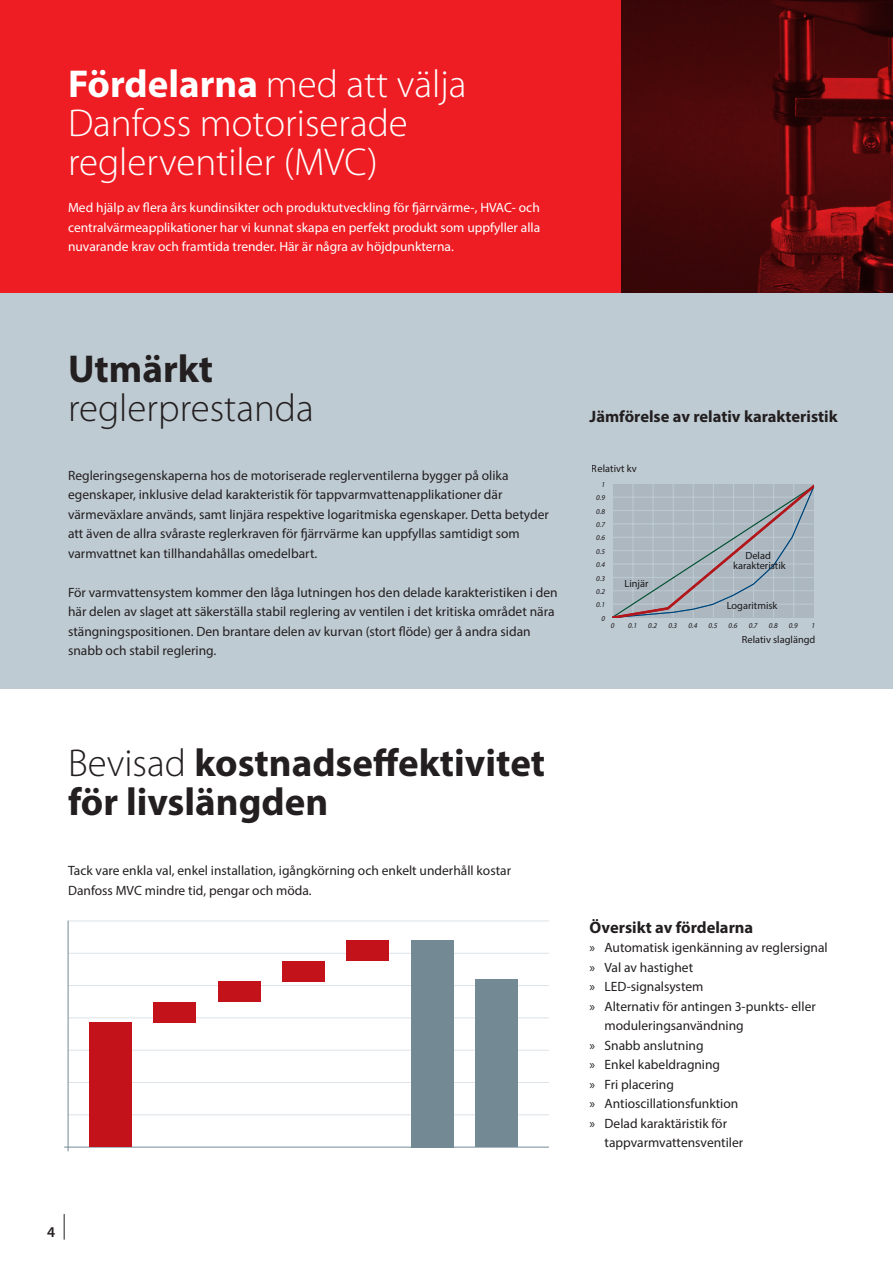
<style>
.page{position:relative;width:893px;height:1263px;background:#fff}
.page>*{position:absolute;margin:0;border:0;box-sizing:border-box;transform-origin:0 0}
.t1{font:300 39px/39px "Myriad Pro";color:#fff}
.t2{font:700 39px/39px "Myriad Pro";color:#231f20}
.t3{font:300 39px "Myriad Pro";color:#231f20}
.t4{font:700 16.5px "Myriad Pro";color:#231f20}
.t5{font:600 15px "Myriad Pro";color:#231f20}
.t6{font:13.5px/19.5px "Myriad Pro";color:#231f20}
.t7{font:13.5px/19.5px "Myriad Pro";color:#fff;text-align:justify}
.t8{font:10.35px/9.4px "Myriad Pro";color:#231f20;text-align:center}
.t9{font:italic 7.35px "Myriad Pro";color:#231f20}
.s1{font-weight:700}
.s2{font-weight:300}
</style>
<div class="page">
<hr style="left:68px;top:953px;width:481px;height:1px;background:#dde3e8">
<hr style="left:68px;top:920px;width:481px;height:1px;background:#dde3e8">
<hr style="left:68px;top:985px;width:481px;height:1px;background:#dde3e8">
<hr style="left:68px;top:1017px;width:481px;height:1px;background:#dde3e8">
<hr style="left:68px;top:1050px;width:481px;height:1px;background:#dde3e8">
<hr style="left:68px;top:1082px;width:481px;height:1px;background:#dde3e8">
<hr style="left:68px;top:1114px;width:481px;height:1px;background:#dde3e8">
<hr style="left:64px;top:1147px;width:485px;height:1px;background:#738a95">
<div style="left:89px;top:1022px;width:43px;height:125px;background:#c4121a"></div>
<div style="left:411px;top:940px;width:43px;height:207px;background:#738a95"></div>
<div style="left:475px;top:979px;width:43px;height:168px;background:#738a95"></div>
<div style="left:154px;top:1002px;width:42px;height:20px;background:#c4121a"></div>
<div style="left:218px;top:981px;width:43px;height:21px;background:#c4121a"></div>
<div style="left:282px;top:961px;width:43px;height:20px;background:#c4121a"></div>
<div style="left:347px;top:940px;width:42px;height:21px;background:#c4121a"></div>
<svg style="left:0;top:0;width:893px;height:293px;background:#bc161b"></svg>
<div style="left:0;top:293px;width:893px;height:396px;background:#bfcbd3"></div>
<svg style="left:612px;top:484px;width:203px;height:134px"></svg>
<hr style="left:68px;top:920px;width:1px;height:231px;background:#738a95">
<svg style="left:64px;top:1214px;width:1px;height:25px"></svg>
<h1 class="t1" style="left:68px;top:65px;width:400px"><span class="s1">Fördelarna</span> med att välja<br>Danfoss motoriserade reglerventiler (MVC)</h1>
<p class="t7" style="left:68px;top:198px;width:474px">Med hjälp av flera års kundinsikter och produktutveckling för fjärrvärme-, HVAC- och centralvärmeapplikationer har vi kunnat skapa en perfekt produkt som uppfyller alla nuvarande krav och framtida trender. Här är några av höjdpunkterna.</p>
<h1 class="t2" style="left:68px;top:348px;width:147px">Utmärkt</h1>
<h1 class="t3" style="left:68px;top:387px;width:247px">reglerprestanda</h1>
<p class="t6" style="left:68px;top:465px;width:482px">Regleringsegenskaperna hos de motoriserade reglerventilerna bygger på olika egenskaper, inklusive delad karakteristik för tappvarmvattenapplikationer där värmeväxlare används, samt linjära respektive logaritmiska egenskaper. Detta betyder att även de allra svåraste reglerkraven för fjärrvärme kan uppfyllas samtidigt som varmvattnet kan tillhandahållas omedelbart.</p>
<p class="t6" style="left:68px;top:582px;width:491px">För varmvattensystem kommer den låga lutningen hos den delade karakteristiken i den här delen av slaget att säkerställa stabil reglering av ventilen i det kritiska området nära stängningspositionen. Den brantare delen av kurvan (stort flöde) ger å andra sidan snabb och stabil reglering.</p>
<p class="t4" style="left:590px;top:405px;width:250px">Jämförelse av relativ karakteristik</p>
<p class="t8" style="left:592px;top:464px;width:46px">Relativt kv</p>
<p class="t9" style="left:601px;top:480px;width:5px">1</p>
<p class="t9" style="left:596px;top:493px;width:10px">0.9</p>
<p class="t9" style="left:596px;top:507px;width:10px">0.8</p>
<p class="t9" style="left:596px;top:520px;width:10px">0.7</p>
<p class="t9" style="left:596px;top:533px;width:10px">0.6</p>
<p class="t9" style="left:596px;top:547px;width:10px">0.5</p>
<p class="t9" style="left:596px;top:560px;width:10px">0.4</p>
<p class="t9" style="left:596px;top:573px;width:10px">0.3</p>
<p class="t9" style="left:596px;top:587px;width:10px">0.2</p>
<p class="t9" style="left:596px;top:600px;width:10px">0.1</p>
<p class="t9" style="left:601px;top:614px;width:5px">0</p>
<p class="t9" style="left:611px;top:621px;width:5px">0</p>
<p class="t8" style="left:624px;top:579px;width:26px">Linjär</p>
<p class="t8" style="left:733px;top:551px;width:54px">Delad karakteristik</p>
<p class="t8" style="left:727px;top:600px;width:52px">Logaritmisk</p>
<p class="t9" style="left:628px;top:621px;width:10px">0.1</p>
<p class="t9" style="left:648px;top:621px;width:10px">0.2</p>
<p class="t9" style="left:668px;top:621px;width:10px">0.3</p>
<p class="t9" style="left:688px;top:621px;width:10px">0.4</p>
<p class="t9" style="left:708px;top:621px;width:10px">0.5</p>
<p class="t9" style="left:729px;top:621px;width:10px">0.6</p>
<p class="t9" style="left:749px;top:621px;width:10px">0.7</p>
<p class="t9" style="left:769px;top:621px;width:10px">0.8</p>
<p class="t9" style="left:789px;top:621px;width:10px">0.9</p>
<p class="t9" style="left:812px;top:621px;width:5px">1</p>
<p class="t8" style="left:742px;top:634px;width:75px">Relativ slaglängd</p>
<h1 class="t2" style="left:68px;top:742px;width:479px"><span class="s2">Bevisad</span> kostnadseffektivitet för livslängden</h1>
<p class="t6" style="left:68px;top:861px;width:445px">Tack vare enkla val, enkel installation, igångkörning och enkelt underhåll kostar<br>Danfoss MVC mindre tid, pengar och möda.</p>
<p class="t5" style="left:47px;top:1223px;width:10px">4</p>
<p class="t4" style="left:590px;top:917px;width:165px">Översikt av fördelarna</p>
<p class="t6" style="left:590px;top:938px;width:240px">» Automatisk igenkänning av reglersignal</p>
<p class="t6" style="left:590px;top:957px;width:105px">» Val av hastighet</p>
<p class="t6" style="left:590px;top:977px;width:115px">» LED-signalsystem</p>
<p class="t6" style="left:590px;top:996px;width:228px">» Alternativ för antingen 3-punkts- eller</p>
<p class="t6" style="left:604px;top:1016px;width:141px">moduleringsanvändning</p>
<p class="t6" style="left:590px;top:1035px;width:115px">» Snabb anslutning</p>
<p class="t6" style="left:590px;top:1055px;width:132px">» Enkel kabeldragning</p>
<p class="t6" style="left:590px;top:1074px;width:86px">» Fri placering</p>
<p class="t6" style="left:590px;top:1094px;width:150px">» Antioscillationsfunktion</p>
<p class="t6" style="left:590px;top:1113px;width:139px">» Delad karaktäristik för</p>
<p class="t6" style="left:604px;top:1133px;width:140px">tappvarmvattensventiler</p>
</div>
